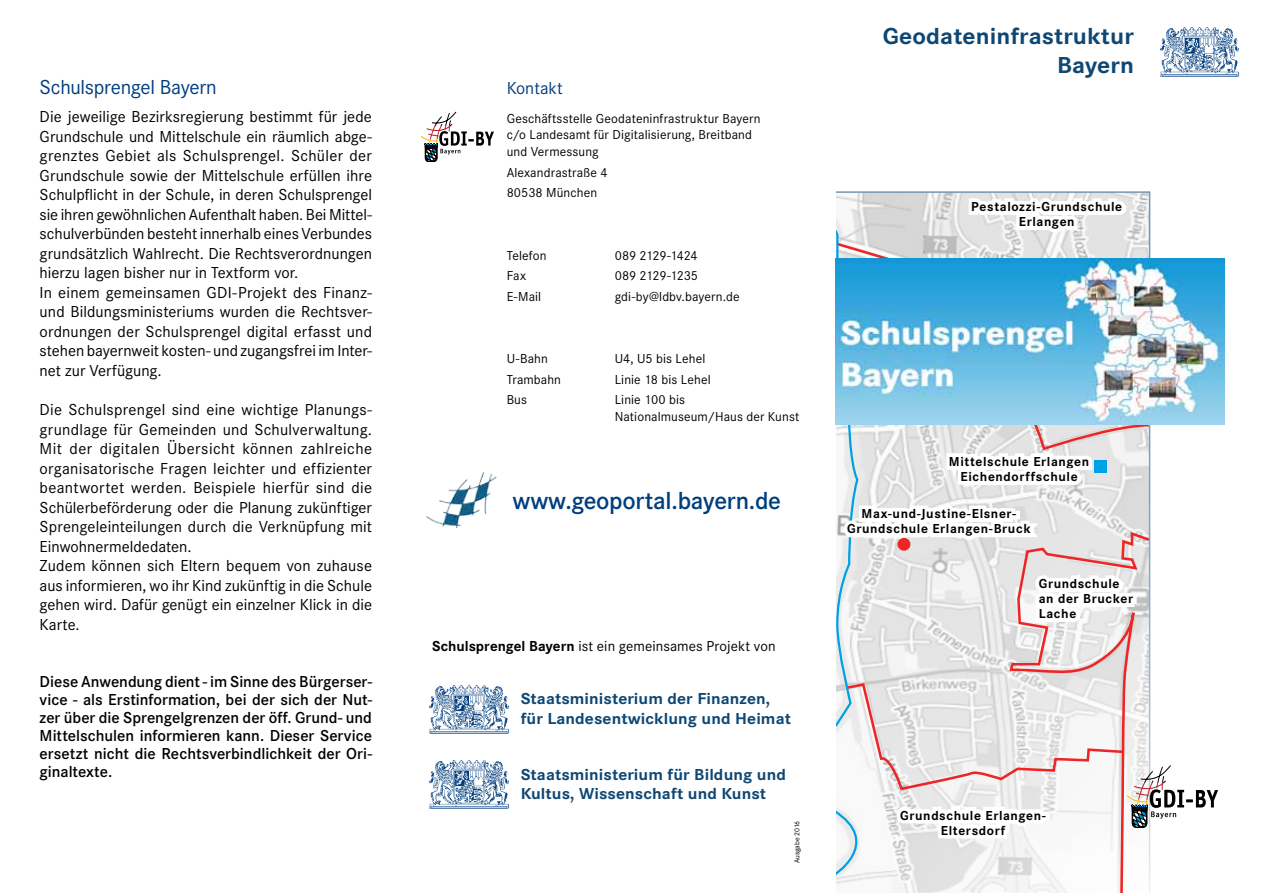
<style>
.page{position:relative;width:1263px;height:893px;background:#fff}
.page>*{position:absolute;margin:0;border:0;box-sizing:border-box;transform-origin:0 0}
.t1{font:600 25.5px "Corporate S";letter-spacing:-.01em;color:#003e7e}
.t2{font:700 24px/28.8px "Corporate S";letter-spacing:.005em;color:#0e4774;text-align:right;scale:1.06 1}
.t3{font:21px "Corporate S";letter-spacing:-.015em;color:#003e7e}
.t4{font:18px "Corporate S";color:#003e7e}
.t5{font:16.5px/19.5px "Corporate S";letter-spacing:.005em;color:#000}
.t6{font:600 16.5px/18px "Corporate S";color:#000;text-align:justify}
.t7{font:700 16.5px/19.8px "Corporate S";letter-spacing:.005em;color:#0e4774;scale:1.06 1}
.t8{font:15px "Corporate S";letter-spacing:.005em;color:#000}
.t9{font:13.5px/16.5px "Corporate S";letter-spacing:.01em;color:#000}
.t10{font:700 13.5px/15px "Corporate S";letter-spacing:.045em;color:#000;text-align:center}
.t11{font:13.5px "Corporate S";letter-spacing:-.025em;color:#000}
.t12{font:13.5px "Corporate S";letter-spacing:-.015em;color:#000}
.t13{font:7.5px "Corporate S";color:#000}
.s1{font-weight:700}
</style>
<div class="page">
<img style="left:1160px;top:28px;width:78px;height:48px">
<svg style="left:421px;top:112px;width:73px;height:50px"></svg>
<img style="left:426px;top:472px;width:71px;height:56px">
<img style="left:430px;top:760px;width:78px;height:49px">
<img style="left:430px;top:685px;width:78px;height:49px">
<svg style="left:1008px;top:879px;width:142px;height:14px"></svg>
<svg style="left:836px;top:191px;width:382px;height:688px"></svg>
<img style="left:835px;top:258px;width:390px;height:166px">
<p class="t3" style="left:40px;top:76px;width:179px">Schulsprengel Bayern</p>
<p class="t5" style="left:40px;top:107px;width:334px">Die jeweilige Bezirksregierung bestimmt für jede Grundschule und Mittelschule ein räumlich abge&shy;grenztes Gebiet als Schulsprengel. Schüler der Grundschule sowie der Mittelschule erfüllen ihre Schulpflicht in der Schule, in deren Schulsprengel sie ihren gewöhnlichen Aufenthalt haben. Bei Mittel&shy;schulverbünden besteht innerhalb eines Verbundes grundsätzlich Wahlrecht. Die Rechtsverordnungen hierzu lagen bisher nur in Textform vor.<br>In einem gemeinsamen GDI-Projekt des Finanz&shy;und Bildungsministeriums wurden die Rechtsver&shy;ordnungen der Schulsprengel digital erfasst und stehen bayernweit kosten- und zugangsfrei im Inter&shy;net zur Verfügung.</p>
<p class="t5" style="left:40px;top:400px;width:334px">Die Schulsprengel sind eine wichtige Planungs&shy;grundlage für Gemeinden und Schulverwaltung.<br>Mit der digitalen Übersicht können zahlreiche organisatorische Fragen leichter und effizienter beantwortet werden. Beispiele hierfür sind die Schülerbeförderung oder die Planung zukünftiger Sprengeleinteilungen durch die Verknüpfung mit Einwohnermeldedaten.<br>Zudem können sich Eltern bequem von zuhause aus informieren, wo ihr Kind zukünftig in die Schule gehen wird. Dafür genügt ein einzelner Klick in die Karte.</p>
<p class="t6" style="left:40px;top:672px;width:334px">Diese Anwendung dient - im Sinne des Bürgerser&shy;vice - als Erstinformation, bei der sich der Nut&shy;zer über die Sprengelgrenzen der öff. Grund- und Mittelschulen informieren kann. Dieser Service ersetzt nicht die Rechtsverbindlichkeit der Ori&shy;ginaltexte.</p>
<p class="t4" style="left:507px;top:77px;width:58px">Kontakt</p>
<p class="t9" style="left:507px;top:110px;width:255px">Geschäftsstelle Geodateninfrastruktur Bayern c/o Landesamt für Digitalisierung, Breitband und Vermessung</p>
<p class="t9" style="left:507px;top:162px;width:102px;line-height:20.7px">Alexandrastraße 4<br>80538 München</p>
<p class="t9" style="left:507px;top:247px;width:41px">Telefon</p>
<p class="t11" style="left:615px;top:248px;width:84px">089 2129-1424</p>
<p class="t9" style="left:507px;top:268px;width:21px">Fax</p>
<p class="t12" style="left:615px;top:268px;width:85px">089 2129-1235</p>
<p class="t9" style="left:507px;top:289px;width:36px">E-Mail</p>
<p class="t9" style="left:615px;top:289px;width:126px">gdi-by@ldbv.bayern.de</p>
<p class="t9" style="left:507px;top:350px;width:43px">U-Bahn</p>
<p class="t9" style="left:615px;top:350px;width:92px">U4, U5 bis Lehel</p>
<p class="t9" style="left:507px;top:371px;width:56px">Trambahn</p>
<p class="t9" style="left:615px;top:371px;width:97px">Linie 18 bis Lehel</p>
<p class="t9" style="left:507px;top:392px;width:22px">Bus</p>
<p class="t9" style="left:615px;top:392px;width:186px">Linie 100 bis<br>Nationalmuseum/Haus der Kunst</p>
<h1 class="t1" style="left:513px;top:486px;width:270px">www.geoportal.bayern.de</h1>
<p class="t8" style="left:432px;top:637px;width:345px"><span class="s1">Schulsprengel Bayern</span> ist ein gemeinsames Projekt von</p>
<p class="t7" style="left:521px;top:689px;width:256px">Staatsministerium der Finanzen, für Landesentwicklung und Heimat</p>
<p class="t7" style="left:521px;top:765px;width:252px">Staatsministerium für Bildung und<br>Kultus, Wissenschaft und Kunst</p>
<p class="t13" style="left:793px;top:863px;width:44px;rotate:-90deg">Ausgabe 2016</p>
<h2 class="t2" style="left:883px;top:22px;width:238px">Geodateninfrastruktur<br>Bayern</h2>
<p class="t10" style="left:971px;top:199px;width:152px">Pestalozzi-Grundschule<br>Erlangen</p>
<p class="t10" style="left:949px;top:454px;width:142px">Mittelschule Erlangen<br>Eichendorffschule</p>
<p class="t10" style="left:847px;top:507px;width:185px">Max-und-Justine-Elsner-<br>Grundschule Erlangen-Bruck</p>
<p class="t10" style="left:1039px;top:576px;width:96px;text-align:left">Grundschule an der Brucker<br>Lache</p>
<p class="t10" style="left:900px;top:808px;width:147px">Grundschule Erlangen-<br>Eltersdorf</p>
</div>
